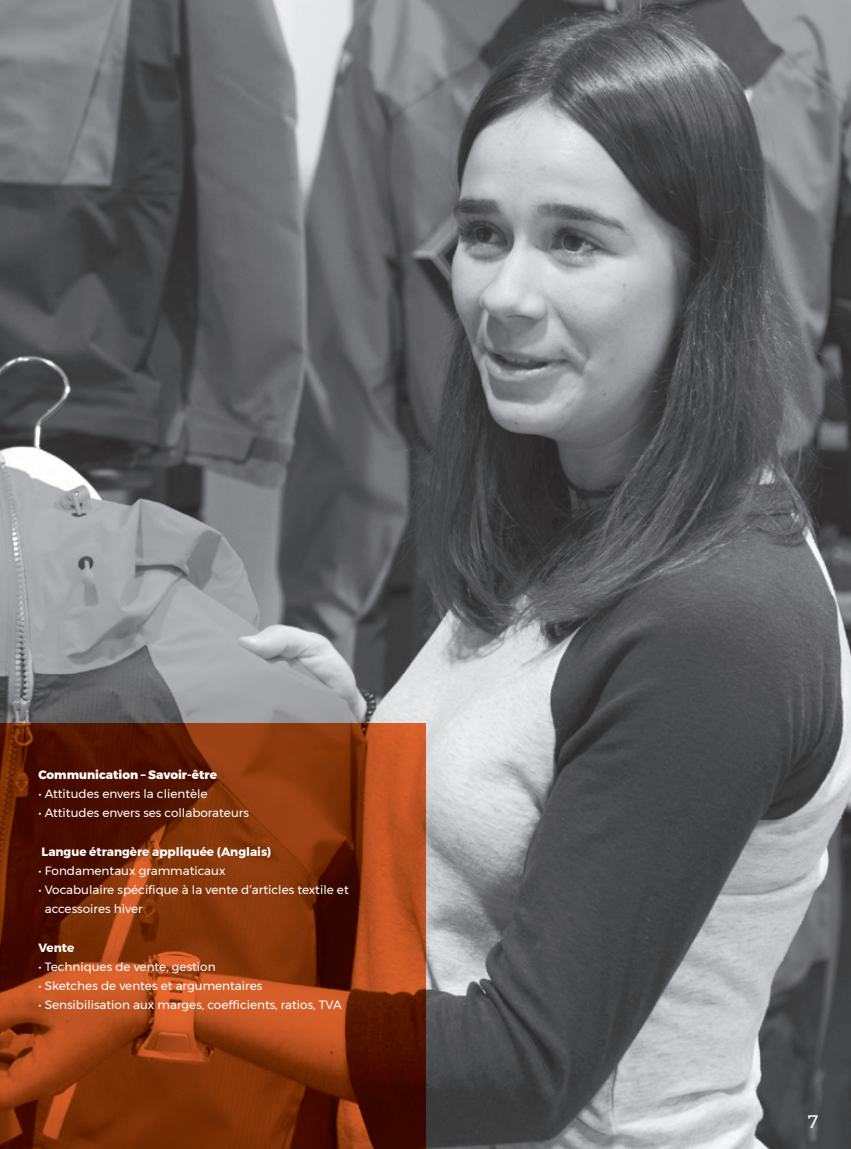
<style>
.page{position:relative;width:851px;height:1149px;background:#fff}
.page>*{position:absolute;margin:0;border:0;box-sizing:border-box;transform-origin:0 0}
.t1{font:18px "Montserrat";color:#fff}
.t2{font:12px/19.2px "Montserrat";color:#fff}
.t3{font:700 12px "Montserrat";color:#fff}
.t4{font:800 12px "Montserrat";color:#fff}
</style>
<div class="page">
<img style="left:0;top:0;width:850px;height:1148px">
<img style="left:0;top:723px;width:425px;height:425px">
<p class="t4" style="left:38px;top:764px;width:180px">Communication – Savoir-être</p>
<p class="t2" style="left:38px;top:783px;width:171px">• Attitudes envers la clientèle</p>
<p class="t2" style="left:38px;top:802px;width:212px">• Attitudes envers ses collaborateurs</p>
<p class="t3" style="left:42px;top:841px;width:231px">Langue étrangère appliquée (Anglais)</p>
<p class="t2" style="left:38px;top:860px;width:188px">• Fondamentaux grammaticaux</p>
<p class="t2" style="left:45px;top:879px;width:305px;text-indent:-6px">• Vocabulaire spécifique à la vente d’articles textile et accessoires hiver</p>
<p class="t3" style="left:38px;top:937px;width:37px">Vente</p>
<p class="t2" style="left:38px;top:956px;width:179px">• Techniques de vente, gestion</p>
<p class="t2" style="left:38px;top:975px;width:225px">• Sketches de ventes et argumentaires</p>
<p class="t2" style="left:38px;top:994px;width:305px">• Sensibilisation aux marges, coefficients, ratios, TVA</p>
<h1 class="t1" style="left:807px;top:1107px;width:12px">7</h1>
</div>
